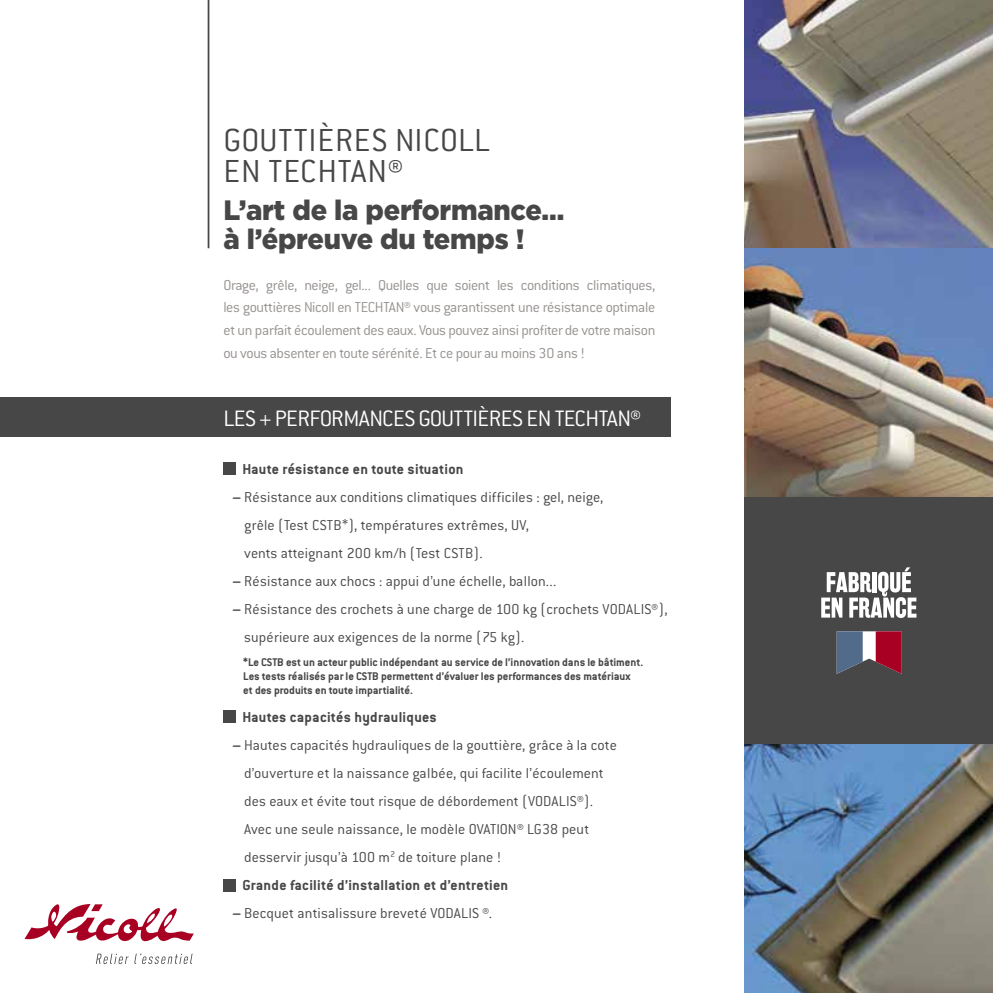
<style>
.page{position:relative;width:993px;height:993px;background:#fff}
.page>*{position:absolute;margin:0;border:0;box-sizing:border-box;transform-origin:0 0}
.t1{font:300 35px/31.5px "Conduit ITC";letter-spacing:.025em;color:#474747}
.t2{font:900 28px/29.8px "Gotham";letter-spacing:-.01em;color:#474747}
.t3{font:300 24.5px "Conduit ITC";letter-spacing:-.02em;color:#fff}
.t4{font:300 15.75px/28px "Conduit ITC";letter-spacing:.005em;color:#474747}
.t5{font:300 15.75px/22.8px "Conduit ITC";letter-spacing:-.025em;color:#95918f;text-align:justify}
.t6{font:700 15.75px "Conduit ITC";letter-spacing:.02em;color:#474747}
.t7{font:700 12.25px/14px "Conduit ITC";color:#474747}
.s1{font-weight:700}
</style>
<div class="page">
<div style="left:0;top:397px;width:670px;height:40px;background:#474747"></div>
<hr style="left:207px;top:0;width:2px;height:248px;background:#474747">
<img style="left:744px;top:0;width:248px;height:496px">
<div style="left:744px;top:496px;width:248px;height:248px;background:#474747"></div>
<svg style="left:821px;top:567px;width:95px;height:50px"></svg>
<svg style="left:836px;top:631px;width:65px;height:42px"></svg>
<img style="left:744px;top:744px;width:248px;height:248px">
<svg style="left:96px;top:953px;width:96px;height:10px"></svg>
<svg style="left:25px;top:904px;width:169px;height:38px"></svg>
<div style="left:223px;top:462px;width:13px;height:13px;background:#474747"></div>
<div style="left:223px;top:710px;width:13px;height:13px;background:#474747"></div>
<div style="left:223px;top:878px;width:13px;height:13px;background:#474747"></div>
<h1 class="t1" style="left:223px;top:124px;width:268px">GOUTTIÈRES NICOLL<br>EN TECHTAN®</h1>
<h2 class="t2" style="left:223px;top:194px;width:342px">L’art de la performance… à l’épreuve du temps !</h2>
<p class="t5" style="left:223px;top:273px;width:433px">Orage, grêle, neige, gel... Quelles que soient les conditions climatiques, les gouttières Nicoll en TECHTAN® vous garantissent une résistance optimale et un parfait écoulement des eaux. Vous pouvez ainsi profiter de votre maison ou vous absenter en toute sérénité. Et ce pour au moins 30 ans !</p>
<h3 class="t3" style="left:223px;top:405px;width:419px">LES + PERFORMANCES GOUTTIÈRES EN TECHTAN®</h3>
<p class="t6" style="left:242px;top:459px;width:223px">Haute résistance en toute situation</p>
<p class="t4" style="left:244px;top:482px;width:361px;text-indent:-11px"><span class="s1">–</span> Résistance aux conditions climatiques difficiles : gel, neige, grêle (Test CSTB*), températures extrêmes, UV,<br>vents atteignant 200 km/h (Test CSTB).</p>
<p class="t4" style="left:233px;top:566px;width:325px"><span class="s1">–</span> Résistance aux chocs : appui d’une échelle, ballon...</p>
<p class="t4" style="left:244px;top:594px;width:425px;text-indent:-11px"><span class="s1">–</span> Résistance des crochets à une charge de 100 kg (crochets VODALIS®), supérieure aux exigences de la norme (75 kg).</p>
<p class="t7" style="left:243px;top:654px;width:401px">*Le CSTB est un acteur public indépendant au service de l’innovation dans le bâtiment.<br>Les tests réalisés par le CSTB permettent d’évaluer les performances des matériaux et des produits en toute impartialité.</p>
<p class="t6" style="left:242px;top:707px;width:196px">Hautes capacités hydrauliques</p>
<p class="t4" style="left:242px;top:730px;width:376px;text-indent:-10px"><span class="s1">–</span> Hautes capacités hydrauliques de la gouttière, grâce à la cote d’ouverture et la naissance galbée, qui facilite l’écoulement des eaux et évite tout risque de débordement (VODALIS®).<br>Avec une seule naissance, le modèle OVATION® LG38 peut desservir jusqu’à 100 m<sup>2</sup> de toiture plane !<br><span class="s1">Grande facilité d’installation et d’entretien</span></p>
<p class="t4" style="left:233px;top:898px;width:261px"><span class="s1">–</span> Becquet antisalissure breveté VODALIS ®.</p>
</div>
